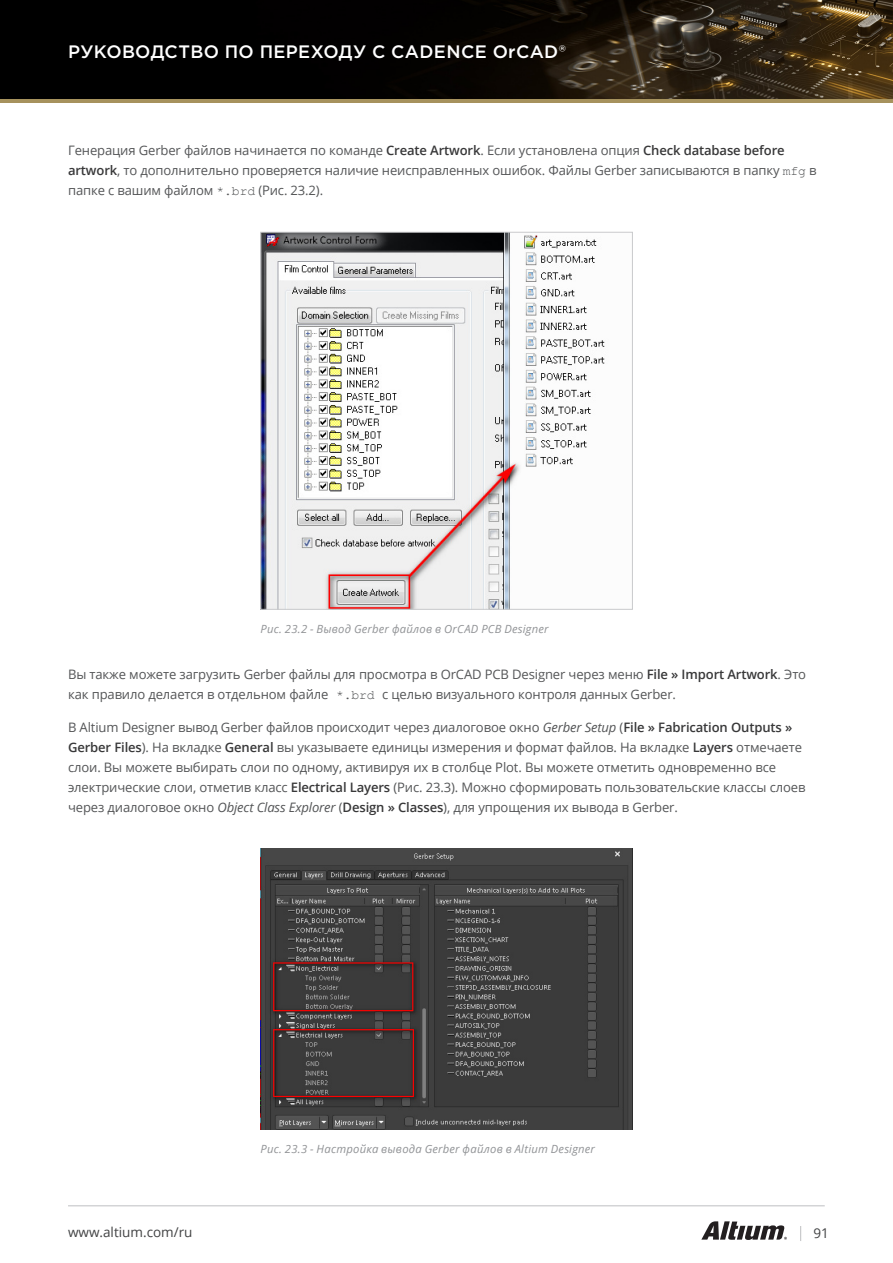
<style>
.page{position:relative;width:893px;height:1263px;background:#fff}
.page>*{position:absolute;margin:0;border:0;box-sizing:border-box;transform-origin:0 0}
.t1{font:500 18px "Gotham Pro";letter-spacing:.02em;color:#fff}
.t2{font:13.5px "Open Sans";color:#414243}
.Basic_Content{font:13.05px/20.1px "Open Sans";letter-spacing:-.01em;color:#545557}
.signature{font:italic 11.25px "Open Sans";letter-spacing:.02em;color:#919396}
.s1{font-family:"Gotham";font-weight:400}
.s2{font-weight:600;color:#383839}
.s3{font-family:"Courier New"}
.s4{font-style:italic}
</style>
<div class="page">
<svg style="left:701px;top:1221px;width:86px;height:19px"></svg>
<hr style="left:68px;top:1205px;width:757px;height:1px;background:#bebfc2">
<svg style="left:800px;top:1226px;width:1px;height:15px"></svg>
<img style="left:0;top:0;width:893px;height:99px">
<hr style="left:0;top:99px;width:893px;height:4px;background:#a6925d">
<img style="left:262px;top:234px;width:343px;height:373px">
<div style="left:260px;top:232px;width:372px;height:377px;border:1px solid #c9cacc"></div>
<img style="left:261px;top:848px;width:371px;height:281px">
<h1 class="t1" style="left:68px;top:41px;width:499px">РУКОВОДСТВО ПО ПЕРЕХОДУ C CADENCE OrCAD<span class="s1">®</span></h1>
<p class="Basic_Content" style="left:68px;top:139px;width:750px">Генерация Gerber файлов начинается по команде <span class="s2">Create Artwork</span>. Если установлена опция <span class="s2">Check database before artwork</span>, то дополнительно проверяется наличие неисправленных ошибок. Файлы Gerber записываются в папку <span class="s3">mfg</span> в папке с вашим файлом <span class="s3">*.brd</span> (Рис. 23.2).</p>
<p class="signature" style="left:261px;top:621px;width:289px">Рис. 23.2 - Вывод Gerber файлов в OrCAD PCB Designer</p>
<p class="Basic_Content" style="left:68px;top:664px;width:740px">Вы также можете загрузить Gerber файлы для просмотра в OrCAD PCB Designer через меню <span class="s2">File » Import Artwork</span>. Это как правило делается в отдельном файле <span class="s3">*.brd</span> с целью визуального контроля данных Gerber.</p>
<p class="Basic_Content" style="left:68px;top:717px;width:739px">В Altium Designer вывод Gerber файлов происходит через диалоговое окно <span class="s4">Gerber Setup</span> (<span class="s2">File » Fabrication Outputs » Gerber Files</span>). На вкладке <span class="s2">General</span> вы указываете единицы измерения и формат файлов. На вкладке <span class="s2">Layers</span> отмечаете слои. Вы можете выбирать слои по одному, активируя их в столбце Plot. Вы можете отметить одновременно все электрические слои, отметив класс <span class="s2">Electrical Layers</span> (Рис. 23.3). Можно сформировать пользовательские классы слоев через диалоговое окно <span class="s4">Object Class Explorer</span> (<span class="s2">Design » Classes</span>), для упрощения их вывода в Gerber.</p>
<p class="signature" style="left:261px;top:1141px;width:336px">Рис. 23.3 - Настройка вывода Gerber файлов в Altium Designer</p>
<p class="t2" style="left:68px;top:1222px;width:126px">www.altium.com/ru</p>
<p class="t2" style="left:813px;top:1224px;width:17px">91</p>
</div>
